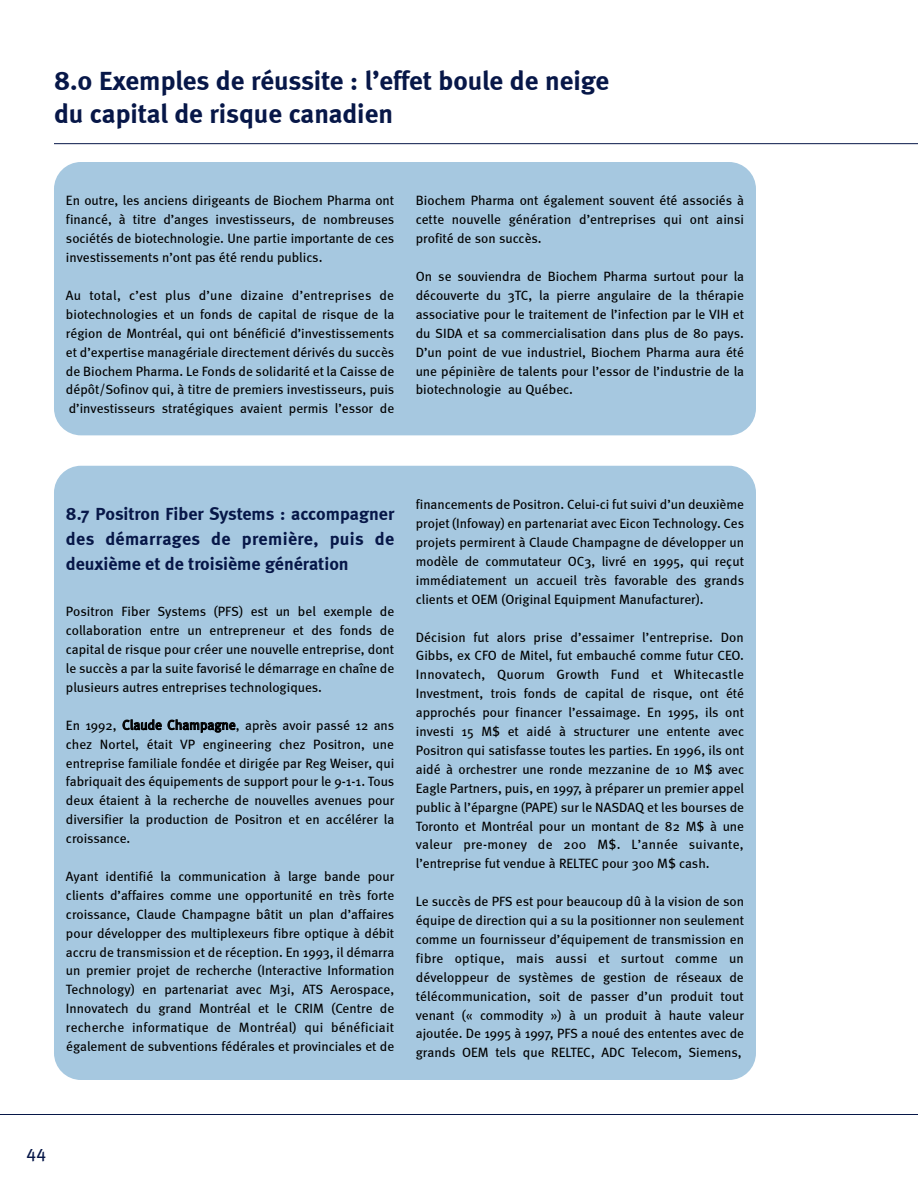
<style>
.page{position:relative;width:918px;height:1188px;background:#fff}
.page>*{position:absolute;margin:0;border:0;box-sizing:border-box;transform-origin:0 0}
.t1{font:700 27px/33px "Meta";color:#071748}
.t2{font:700 18px/25.2px "Meta";color:#071748;text-align:justify}
.t3{font:18px "Meta";color:#071748}
.t4{font:13.5px/18.9px "Meta";color:#000;text-align:justify}
</style>
<div class="page">
<hr style="left:0;top:1114px;width:918px;height:1px;background:#071748">
<div style="left:54px;top:162px;width:702px;height:273px;background:#a6c8e0;border-radius:27px"></div>
<div style="left:54px;top:466px;width:702px;height:614px;background:#a6c8e0;border-radius:27px"></div>
<hr style="left:54px;top:143px;width:864px;height:1px;background:#071748">
<h1 class="t1" style="left:54px;top:64px;width:557px">8.0 Exemples de réussite : l’effet boule de neige du capital de risque canadien</h1>
<p class="t4" style="left:66px;top:191px;width:330px">En outre, les anciens dirigeants de Biochem Pharma ont financé, à titre d’anges investisseurs, de nombreuses sociétés de biotechnologie. Une partie importante de ces investissements n’ont pas été rendu publics.</p>
<p class="t4" style="left:66px;top:286px;width:330px">Au total, c’est plus d’une dizaine d’entreprises de biotechnologies et un fonds de capital de risque de la région de Montréal, qui ont bénéficié d’investissements et d’expertise managériale directement dérivés du succès de Biochem Pharma. Le Fonds de solidarité et la Caisse de dépôt/Sofinov qui, à titre de premiers investisseurs, puis d’investisseurs stratégiques avaient permis l’essor de</p>
<p class="t4" style="left:416px;top:191px;width:330px">Biochem Pharma ont également souvent été associés à cette nouvelle génération d’entreprises qui ont ainsi profité de son succès.</p>
<p class="t4" style="left:416px;top:267px;width:330px">On se souviendra de Biochem Pharma surtout pour la découverte du 3TC, la pierre angulaire de la thérapie associative pour le traitement de l’infection par le VIH et du SIDA et sa commercialisation dans plus de 80 pays.<br>D’un point de vue industriel, Biochem Pharma aura été une pépinière de talents pour l’essor de l’industrie de la biotechnologie au Québec.</p>
<h2 class="t2" style="left:66px;top:501px;width:330px">8.7 Positron Fiber Systems : accompagner des démarrages de première, puis de deuxième et de troisième génération</h2>
<p class="t4" style="left:66px;top:602px;width:330px">Positron Fiber Systems (PFS) est un bel exemple de collaboration entre un entrepreneur et des fonds de capital de risque pour créer une nouvelle entreprise, dont le succès a par la suite favorisé le démarrage en chaîne de plusieurs autres entreprises technologiques.</p>
<p class="t4" style="left:66px;top:716px;width:330px">En 1992, Claude Champagne, après avoir passé 12 ans chez Nortel, était VP engineering chez Positron, une entreprise familiale fondée et dirigée par Reg Weiser, qui fabriquait des équipements de support pour le 9-1-1. Tous deux étaient à la recherche de nouvelles avenues pour diversifier la production de Positron et en accélérer la croissance.</p>
<p class="t4" style="left:66px;top:867px;width:330px">Ayant identifié la communication à large bande pour clients d’affaires comme une opportunité en très forte croissance, Claude Champagne bâtit un plan d’affaires pour développer des multiplexeurs fibre optique à débit accru de transmission et de réception. En 1993, il démarra un premier projet de recherche (Interactive Information Technology) en partenariat avec M3i, ATS Aerospace, Innovatech du grand Montréal et le CRIM (Centre de recherche informatique de Montréal) qui bénéficiait également de subventions fédérales et provinciales et de</p>
<p class="t4" style="left:416px;top:495px;width:330px">financements de Positron. Celui-ci fut suivi d’un deuxième projet (Infoway) en partenariat avec Eicon Technology. Ces projets permirent à Claude Champagne de développer un modèle de commutateur OC3, livré en 1995, qui reçut immédiatement un accueil très favorable des grands clients et OEM (Original Equipment Manufacturer).</p>
<p class="t4" style="left:416px;top:627px;width:330px">Décision fut alors prise d’essaimer l’entreprise. Don Gibbs, ex CFO de Mitel, fut embauché comme futur CEO.<br>Innovatech, Quorum Growth Fund et Whitecastle Investment, trois fonds de capital de risque, ont été approchés pour financer l’essaimage. En 1995, ils ont investi 15 M$ et aidé à structurer une entente avec Positron qui satisfasse toutes les parties. En 1996, ils ont aidé à orchestrer une ronde mezzanine de 10 M$ avec Eagle Partners, puis, en 1997, à préparer un premier appel public à l’épargne (PAPE) sur le NASDAQ et les bourses de Toronto et Montréal pour un montant de 82 M$ à une valeur pre-money de 200 M$. L’année suivante, l’entreprise fut vendue à RELTEC pour 300 M$ cash.</p>
<p class="t4" style="left:416px;top:892px;width:330px">Le succès de PFS est pour beaucoup dû à la vision de son équipe de direction qui a su la positionner non seulement comme un fournisseur d’équipement de transmission en fibre optique, mais aussi et surtout comme un développeur de systèmes de gestion de réseaux de télécommunication, soit de passer d’un produit tout venant (« commodity ») à un produit à haute valeur ajoutée. De 1995 à 1997, PFS a noué des ententes avec de grands OEM tels que RELTEC, ADC Telecom, Siemens,</p>
<h2 class="t3" style="left:26px;top:1141px;width:21px">44</h2>
</div>
